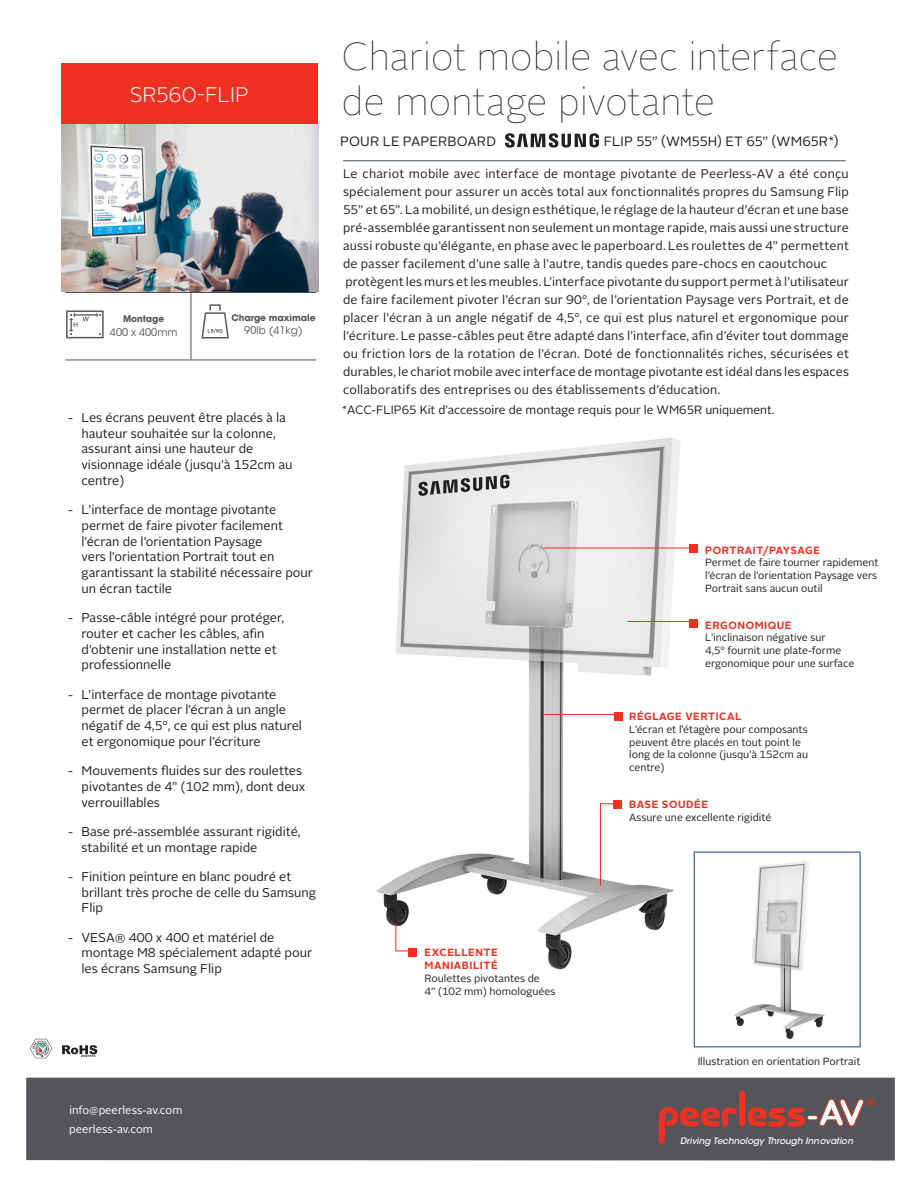
<style>
.page{position:relative;width:918px;height:1188px;background:#fff}
.page>*{position:absolute;margin:0;border:0;box-sizing:border-box;transform-origin:0 0}
.Product_Name{font:100 39px "Alright Sans";letter-spacing:-.01em;color:#231f20}
.Product_Number{font:300 21px "Alright Sans";letter-spacing:-.01em;color:#fff}
.Dimensions{font:13.5px "Alright Sans";letter-spacing:.01em;color:#231f20}
.Bullets{font:12.75px/15.8px "Alright Sans";color:#231f20}
.Body{font:12.45px/18px "Alright Sans";letter-spacing:.015em;color:#231f20;text-align:justify}
.Callout{font:12px "Alright Sans";color:#231f20}
.t1{font:11.25px "Alright Sans";color:#fff}
.t2{font:10.5px/12.8px "Alright Sans";color:#231f20}
.t3{font:700 10.5px "Alright Sans";letter-spacing:.05em;color:#ef3122}
.t4{font:10.5px "ITC Avant Garde Std";color:#54555a}
.t5{font:700 9px "ITC Avant Garde Std";color:#54555a}
.t6{font:italic 500 8.85px "ITC Avant Garde Std";color:#fff}
</style>
<div class="page">
<hr style="left:343px;top:160px;width:503px;height:1px;background:#445465">
<img style="left:377px;top:437px;width:327px;height:536px">
<svg style="left:30px;top:1039px;width:22px;height:19px"></svg>
<svg style="left:62px;top:1045px;width:35px;height:12px"></svg>
<div style="left:61px;top:63px;width:257px;height:62px;background:#ef3122"></div>
<hr style="left:191px;top:292px;width:1px;height:68px;background:#54555a">
<hr style="left:66px;top:360px;width:250px;height:1px;background:#54555a">
<svg style="left:201px;top:304px;width:28px;height:34px"></svg>
<div style="left:66px;top:310px;width:38px;height:28px;border:1px solid #54555a"></div>
<hr style="left:75px;top:314px;width:22px;height:2px;background:#54555a">
<svg style="left:96px;top:312px;width:5px;height:5px"></svg>
<svg style="left:69px;top:312px;width:8px;height:23px"></svg>
<svg style="left:83px;top:317px;width:6px;height:4px"></svg>
<hr style="left:66px;top:292px;width:250px;height:1px;background:#445465">
<div style="left:26px;top:1078px;width:869px;height:83px;background:#54555a"></div>
<svg style="left:659px;top:1107px;width:78px;height:37px"></svg>
<div style="left:739px;top:1091px;width:6px;height:36px;background:#ef3122;border-radius:3px"></div>
<svg style="left:748px;top:1099px;width:127px;height:28px"></svg>
<div style="left:694px;top:852px;width:167px;height:195px;border:1px solid #326195"></div>
<div style="left:689px;top:544px;width:9px;height:8px;background:#ef3122"></div>
<hr style="left:544px;top:547px;width:151px;height:2px;background:#ef3122">
<div style="left:409px;top:948px;width:8px;height:9px;background:#ef3122"></div>
<svg style="left:395px;top:923px;width:20px;height:29px"></svg>
<div style="left:614px;top:712px;width:9px;height:8px;background:#ef3122"></div>
<hr style="left:544px;top:714px;width:76px;height:1px;background:#ef3122">
<div style="left:613px;top:800px;width:9px;height:8px;background:#ef3122"></div>
<svg style="left:599px;top:803px;width:21px;height:84px"></svg>
<div style="left:689px;top:619px;width:9px;height:8px;background:#ef3122"></div>
<hr style="left:627px;top:621px;width:68px;height:1px;background:#ef3122">
<img style="left:734px;top:861px;width:91px;height:179px">
<svg style="left:505px;top:133px;width:94px;height:15px"></svg>
<svg style="left:418px;top:474px;width:91px;height:22px;background:#a4a3a3"></svg>
<img style="left:61px;top:125px;width:258px;height:167px">
<p class="Product_Number" style="left:130px;top:80px;width:120px">SR560-FLIP</p>
<p class="t5" style="left:123px;top:313px;width:43px">Montage</p>
<p class="t4" style="left:110px;top:326px;width:69px">400 x 400mm</p>
<p class="t5" style="left:231px;top:312px;width:86px">Charge maximale</p>
<p class="t4" style="left:244px;top:324px;width:60px">90lb (41kg)</p>
<p class="Bullets" style="left:82px;top:410px;width:212px;text-indent:-14px">- Les écrans peuvent être placés à la hauteur souhaitée sur la colonne, assurant ainsi une hauteur de visionnage idéale (jusqu’à 152cm au centre)</p>
<p class="Bullets" style="left:82px;top:502px;width:233px;text-indent:-14px">- L’interface de montage pivotante permet de faire pivoter facilement l’écran de l’orientation Paysage<br>vers l’orientation Portrait tout en garantissant la stabilité nécessaire pour un écran tactile</p>
<p class="Bullets" style="left:82px;top:610px;width:204px;text-indent:-14px">- Passe-câble intégré pour protéger, router et cacher les câbles, afin d’obtenir une installation nette et professionnelle</p>
<p class="Bullets" style="left:82px;top:686px;width:222px;text-indent:-14px">- L’interface de montage pivotante permet de placer l’écran à un angle négatif de 4,5°, ce qui est plus naturel et ergonomique pour l’écriture</p>
<p class="Bullets" style="left:82px;top:763px;width:225px;text-indent:-14px">- Mouvements fluides sur des roulettes pivotantes de 4” (102 mm), dont deux verrouillables</p>
<p class="Bullets" style="left:82px;top:824px;width:221px;text-indent:-14px">- Base pré-assemblée assurant rigidité, stabilité et un montage rapide</p>
<p class="Bullets" style="left:82px;top:869px;width:236px;text-indent:-14px">- Finition peinture en blanc poudré et brillant très proche de celle du Samsung<br>Flip</p>
<p class="Bullets" style="left:82px;top:929px;width:232px;text-indent:-14px">- VESA® 400 x 400 et matériel de montage M8 spécialement adapté pour les écrans Samsung Flip</p>
<p class="t1" style="left:69px;top:1103px;width:114px">info@peerless-av.com</p>
<p class="t1" style="left:69px;top:1122px;width:85px">peerless-av.com</p>
<p class="Product_Name" style="left:342px;top:30px;width:498px">Chariot mobile avec interface</p>
<p class="Product_Name" style="left:342px;top:75px;width:375px">de montage pivotante</p>
<p class="Dimensions" style="left:340px;top:132px;width:157px">POUR LE PAPERBOARD</p>
<p class="Dimensions" style="left:604px;top:132px;width:236px">FLIP 55” (WM55H) ET 65” (WM65R*)</p>
<p class="Body" style="left:343px;top:165px;width:507px">Le chariot mobile avec interface de montage pivotante de Peerless-AV a été conçu spécialement pour assurer un accès total aux fonctionnalités propres du Samsung Flip 55” et 65”. La mobilité, un design esthétique, le réglage de la hauteur d’écran et une base pré-assemblée garantissent non seulement un montage rapide, mais aussi une structure aussi robuste qu’élégante, en phase avec le paperboard. Les roulettes de 4” permettent de passer facilement d’une salle à l’autre, tandis quedes pare-chocs en caoutchouc</p>
<p class="Body" style="left:343px;top:273px;width:507px">protègent les murs et les meubles. L’interface pivotante du support permet à l’utilisateur de faire facilement pivoter l’écran sur 90°, de l’orientation Paysage vers Portrait, et de placer l’écran à un angle négatif de 4,5°, ce qui est plus naturel et ergonomique pour l’écriture. Le passe-câbles peut être adapté dans l’interface, afin d’éviter tout dommage ou friction lors de la rotation de l’écran. Doté de fonctionnalités riches, sécurisées et durables, le chariot mobile avec interface de montage pivotante est idéal dans les espaces collaboratifs des entreprises ou des établissements d’éducation.</p>
<p class="Callout" style="left:342px;top:402px;width:434px">*ACC-FLIP65 Kit d’accessoire de montage requis pour le WM65R uniquement.</p>
<p class="t3" style="left:705px;top:542px;width:116px">PORTRAIT/PAYSAGE</p>
<p class="t2" style="left:705px;top:556px;width:175px">Permet de faire tourner rapidement l’écran de l’orientation Paysage vers<br>Portrait sans aucun outil</p>
<p class="t3" style="left:705px;top:617px;width:88px">ERGONOMIQUE</p>
<p class="t2" style="left:705px;top:631px;width:151px">L’inclinaison négative sur<br>4,5° fournit une plate-forme ergonomique pour une surface</p>
<p class="t3" style="left:425px;top:945px;width:75px">EXCELLENTE</p>
<p class="t3" style="left:425px;top:958px;width:75px">MANIABILITÉ</p>
<p class="t2" style="left:425px;top:972px;width:117px">Roulettes pivotantes de</p>
<p class="t2" style="left:425px;top:985px;width:132px">4” (102 mm) homologuées</p>
<p class="t3" style="left:629px;top:709px;width:114px">RÉGLAGE VERTICAL</p>
<p class="t2" style="left:629px;top:723px;width:180px">L’écran et l’étagère pour composants peuvent être placés en tout point le long de la colonne (jusqu’à 152cm au centre)</p>
<p class="t3" style="left:629px;top:797px;width:80px">BASE SOUDÉE</p>
<p class="t2" style="left:629px;top:811px;width:144px">Assure une excellente rigidité</p>
<p class="t2" style="left:698px;top:1055px;width:164px">Illustration en orientation Portrait</p>
<p class="t6" style="left:680px;top:1135px;width:174px">Driving Technology Through Innovation</p>
</div>
